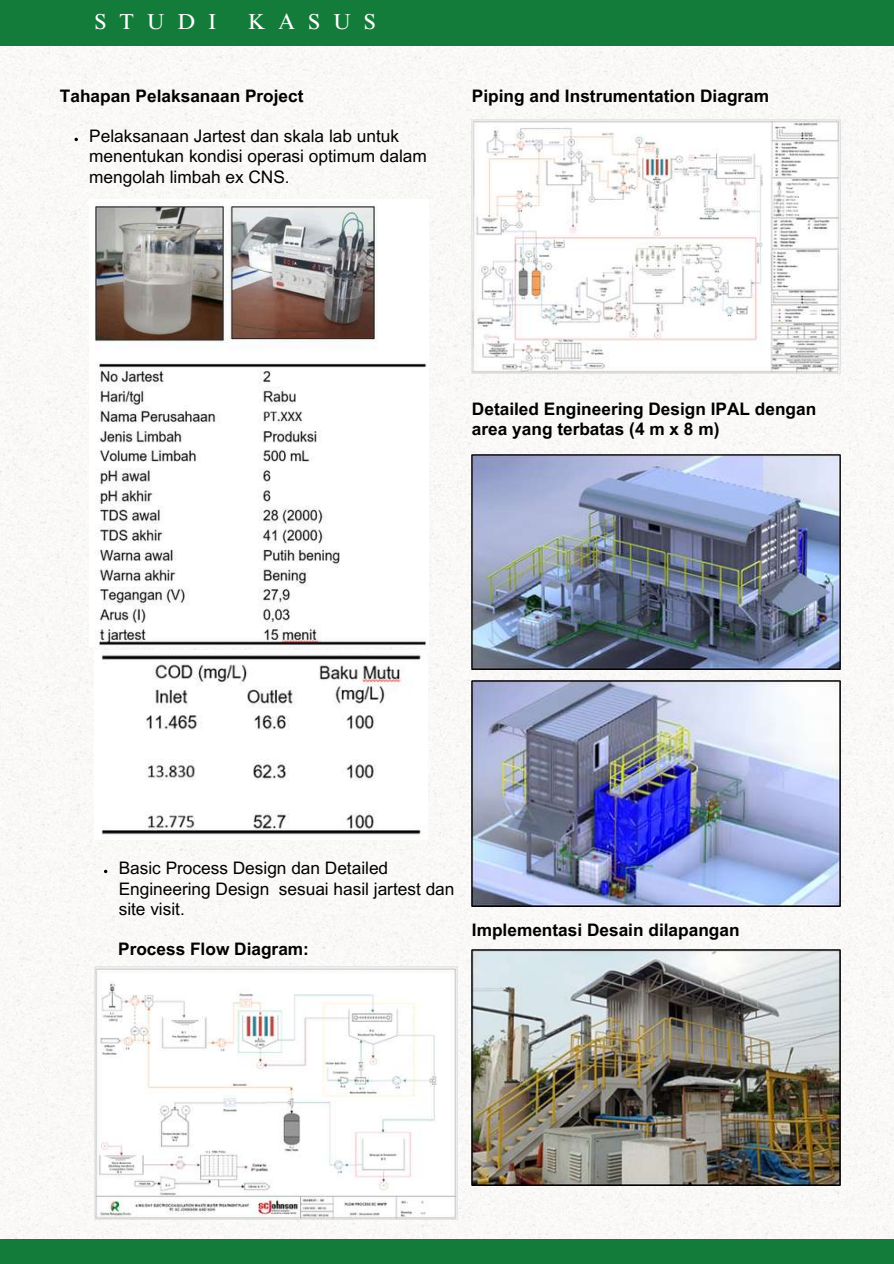
<style>
.page{position:relative;width:894px;height:1264px;background:#fff}
.page>*{position:absolute;margin:0;border:0;box-sizing:border-box;transform-origin:0 0}
.t1{font:21.6px "Times NRMT Pro";letter-spacing:.595em;color:#fff}
.t2{font:17.25px/20.2px "Arial MT Pro";color:#000}
.t3{font:700 17.25px/20.2px "Arial MT Pro";color:#000}
</style>
<div class="page">
<img style="left:0;top:45px;width:893px;height:1193px">
<div style="left:0;top:0;width:893px;height:45px;background:#137c3a"></div>
<div style="left:0;top:1238px;width:893px;height:25px;background:#137c3a"></div>
<img style="left:89px;top:200px;width:339px;height:446px">
<img style="left:95px;top:650px;width:333px;height:189px">
<img style="left:95px;top:966px;width:362px;height:253px">
<img style="left:472px;top:119px;width:367px;height:254px">
<img style="left:472px;top:455px;width:367px;height:214px">
<img style="left:472px;top:680px;width:367px;height:226px">
<img style="left:472px;top:950px;width:367px;height:235px">
<svg style="left:74px;top:138px;width:4px;height:3px"></svg>
<svg style="left:104px;top:869px;width:3px;height:4px"></svg>
<p class="t1" style="left:95px;top:13px;width:123px">STUDI</p>
<p class="t1" style="left:248px;top:13px;width:129px">KASUS</p>
<p class="t3" style="left:60px;top:88px;width:245px">Tahapan Pelaksanaan Project</p>
<p class="t3" style="left:472px;top:88px;width:299px">Piping and Instrumentation Diagram</p>
<p class="t2" style="left:89px;top:128px;width:339px">Pelaksanaan Jartest dan skala lab untuk menentukan kondisi operasi optimum dalam mengolah limbah ex CNS.</p>
<p class="t3" style="left:472px;top:401px;width:346px">Detailed Engineering Design IPAL dengan area yang terbatas (4 m x 8 m)</p>
<p class="t2" style="left:119px;top:860px;width:337px">Basic Process Design dan Detailed<br>Engineering Design sesuai hasil jartest dan site visit.</p>
<p class="t3" style="left:118px;top:941px;width:192px">Process Flow Diagram:</p>
<p class="t3" style="left:472px;top:922px;width:269px">Implementasi Desain dilapangan</p>
</div>
